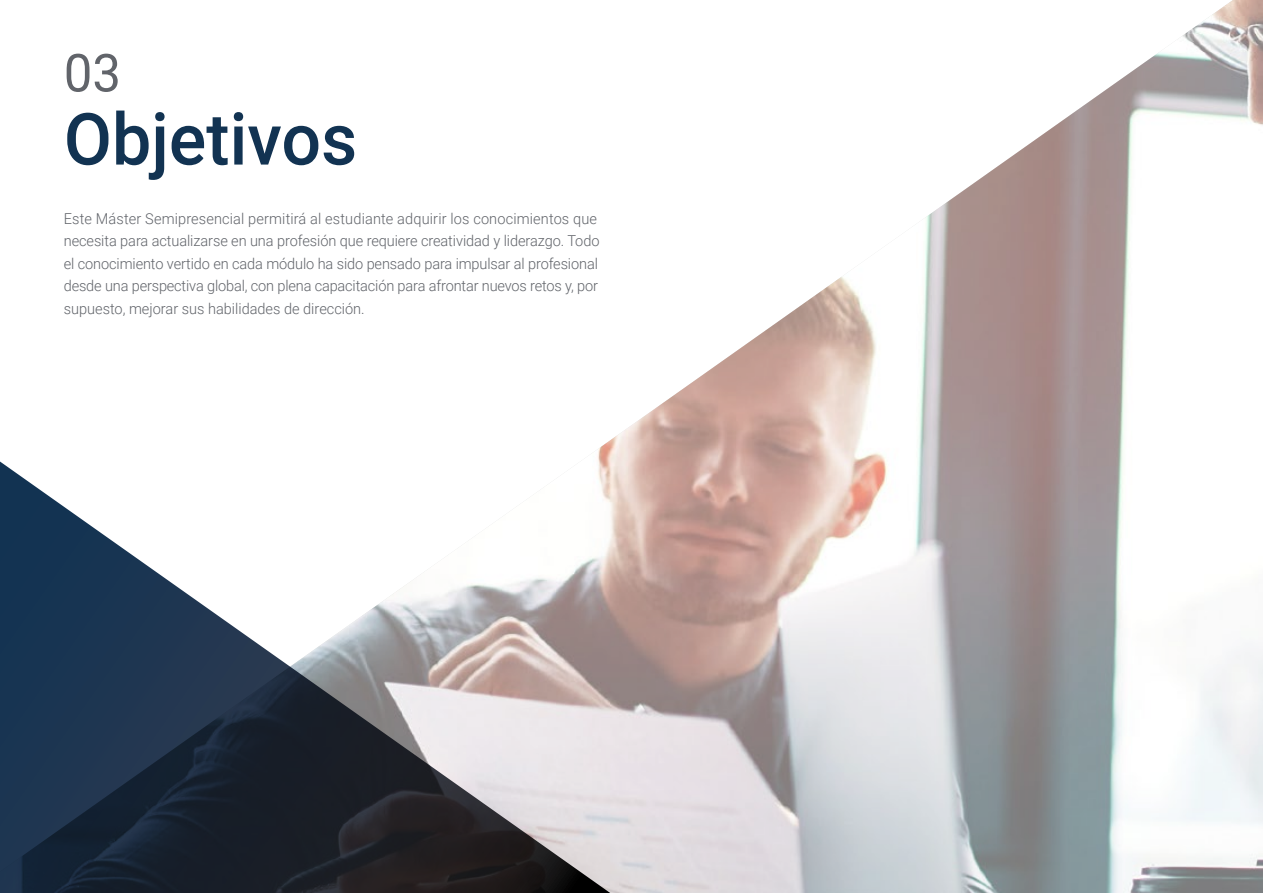
<style>
.page{position:relative;width:1263px;height:893px;background:#fff}
.page>*{position:absolute;margin:0;border:0;box-sizing:border-box;transform-origin:0 0}
.t1{font:500 72px "Roboto";color:#123352}
.t2{font:52.5px "Roboto";color:#61646a}
.t3{font:300 15px/22.5px "Roboto";letter-spacing:-.005em;color:#61646a}
</style>
<div class="page">
<img style="left:602px;top:0;width:661px;height:893px">
<svg style="left:0;top:446px;width:640px;height:447px"></svg>
<h2 class="t2" style="left:64px;top:36px;width:59px">03</h2>
<h1 class="t1" style="left:64px;top:89px;width:295px">Objetivos</h1>
<p class="t3" style="left:64px;top:207px;width:537px">Este Máster Semipresencial permitirá al estudiante adquirir los conocimientos que necesita para actualizarse en una profesión que requiere creatividad y liderazgo. Todo el conocimiento vertido en cada módulo ha sido pensado para impulsar al profesional desde una perspectiva global, con plena capacitación para afrontar nuevos retos y, por supuesto, mejorar sus habilidades de dirección.</p>
</div>
